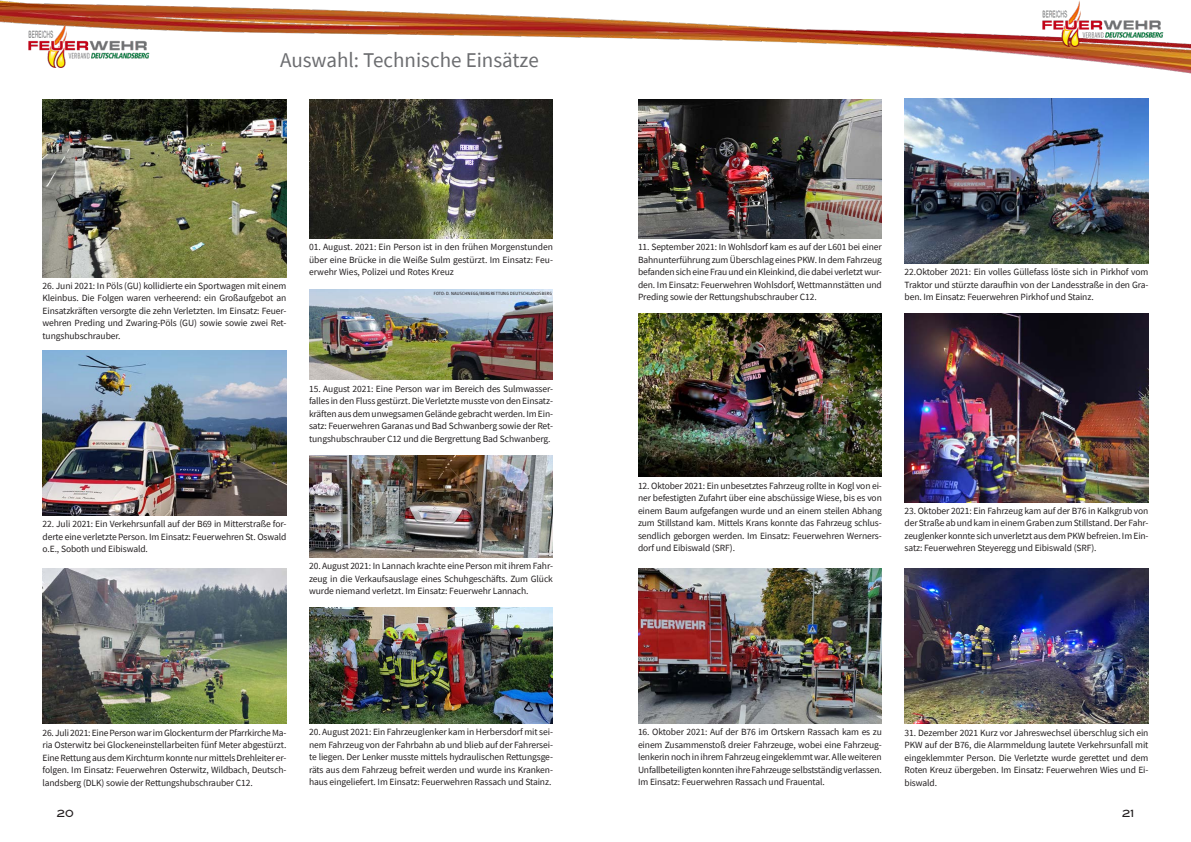
<style>
.page{position:relative;width:1191px;height:842px;background:#fff}
.page>*{position:absolute;margin:0;border:0;box-sizing:border-box;transform-origin:0 0}
._2020_Pagina{font:21px "Source Sans Pro";color:#6c6d70}
.t1{font:500 10px "Blair ITC";color:#231f20}
._2020_Text{font:9.5px/12.5px "Source Sans Pro";letter-spacing:-.01em;color:#231f20;text-align:justify}
.Fotograf_15{font:4.5px "Camingo Dos Pro S Cd";letter-spacing:.045em;color:#231f20}
</style>
<div class="page">
<img style="left:0;top:0;width:1191px;height:74px">
<img style="left:43px;top:99px;width:243px;height:178px">
<img style="left:904px;top:99px;width:244px;height:165px">
<img style="left:638px;top:99px;width:244px;height:140px">
<img style="left:43px;top:568px;width:243px;height:156px">
<img style="left:904px;top:568px;width:244px;height:156px">
<img style="left:309px;top:608px;width:244px;height:116px">
<img style="left:309px;top:455px;width:244px;height:103px">
<img style="left:43px;top:351px;width:243px;height:165px">
<img style="left:904px;top:313px;width:244px;height:189px">
<img style="left:638px;top:313px;width:244px;height:164px">
<img style="left:309px;top:99px;width:244px;height:140px">
<img style="left:309px;top:289px;width:244px;height:91px">
<img style="left:638px;top:568px;width:244px;height:155px">
<img style="left:1037px;top:0;width:127px;height:47px">
<p class="_2020_Pagina" style="left:280px;top:46px;width:260px">Auswahl: Technische Einsätze</p>
<p class="_2020_Text" style="left:43px;top:279px;width:245px">26. Juni 2021: In Pöls (GU) kollidierte ein Sportwagen mit einem Kleinbus. Die Folgen waren verheerend: ein Großaufgebot an Einsatzkräften versorgte die zehn Verletzten. Im Einsatz: Feuer&shy;wehren Preding und Zwaring-Pöls (GU) sowie sowie zwei Ret&shy;tungshubschrauber.</p>
<p class="_2020_Text" style="left:309px;top:241px;width:245px">01. August. 2021: Ein Person ist in den frühen Morgenstunden über eine Brücke in die Weiße Sulm gestürzt. Im Einsatz: Feu&shy;erwehr Wies, Polizei und Rotes Kreuz</p>
<p class="Fotograf_15" style="left:434px;top:290px;width:119px">FOTO: D. NAUSCHNEGG/BERGRETTUNG DEUTSCHLANDSBERG</p>
<p class="_2020_Text" style="left:309px;top:382px;width:245px">15. August 2021: Eine Person war im Bereich des Sulmwasser&shy;falles in den Fluss gestürzt. Die Verletzte musste von den Einsatz&shy;kräften aus dem unwegsamen Gelände gebracht werden. Im Ein&shy;satz: Feuerwehren Garanas und Bad Schwanberg sowie der Ret&shy;tungshubschrauber C12 und die Bergrettung Bad Schwanberg.</p>
<p class="_2020_Text" style="left:43px;top:518px;width:245px">22. Juli 2021: Ein Verkehrsunfall auf der B69 in Mitterstraße for&shy;derte eine verletzte Person. Im Einsatz: Feuerwehren St. Oswald o.E., Soboth und Eibiswald.</p>
<p class="_2020_Text" style="left:309px;top:560px;width:245px">20. August 2021: In Lannach krachte eine Person mit ihrem Fahr&shy;zeug in die Verkaufsauslage eines Schuhgeschäfts. Zum Glück wurde niemand verletzt. Im Einsatz: Feuerwehr Lannach.</p>
<p class="_2020_Text" style="left:638px;top:241px;width:245px">11. September 2021: In Wohlsdorf kam es auf der L601 bei einer Bahnunterführung zum Überschlag eines PKW. In dem Fahrzeug befanden sich eine Frau und ein Kleinkind, die dabei verletzt wur&shy;den. Im Einsatz: Feuerwehren Wohlsdorf, Wettmannstätten und Preding sowie der Rettungshubschrauber C12.</p>
<p class="_2020_Text" style="left:904px;top:266px;width:245px">22.Oktober 2021: Ein volles Güllefass löste sich in Pirkhof vom Traktor und stürzte daraufhin von der Landesstraße in den Gra&shy;ben. Im Einsatz: Feuerwehren Pirkhof und Stainz.</p>
<p class="_2020_Text" style="left:638px;top:479px;width:245px">12. Oktober 2021: Ein unbesetztes Fahrzeug rollte in Kogl von ei&shy;ner befestigten Zufahrt über eine abschüssige Wiese, bis es von einem Baum aufgefangen wurde und an einem steilen Abhang zum Stillstand kam. Mittels Krans konnte das Fahrzeug schlus&shy;sendlich geborgen werden. Im Einsatz: Feuerwehren Werners&shy;dorf und Eibiswald (SRF).</p>
<p class="_2020_Text" style="left:904px;top:504px;width:245px">23. Oktober 2021: Ein Fahrzeug kam auf der B76 in Kalkgrub von der Straße ab und kam in einem Graben zum Stillstand. Der Fahr&shy;zeuglenker konnte sich unverletzt aus dem PKW befreien. Im Ein&shy;satz: Feuerwehren Steyeregg und Eibiswald (SRF).</p>
<p class="_2020_Text" style="left:638px;top:726px;width:245px">16. Oktober 2021: Auf der B76 im Ortskern Rassach kam es zu einem Zusammenstoß dreier Fahrzeuge, wobei eine Fahrzeug&shy;lenkerin noch in ihrem Fahrzeug eingeklemmt war. Alle weiteren Unfallbeteiligten konnten ihre Fahrzeuge selbstständig verlassen.<br>Im Einsatz: Feuerwehren Rassach und Frauental.</p>
<p class="_2020_Text" style="left:309px;top:726px;width:245px">20. August 2021: Ein Fahrzeuglenker kam in Herbersdorf mit sei&shy;nem Fahrzeug von der Fahrbahn ab und blieb auf der Fahrersei&shy;te liegen. Der Lenker musste mittels hydraulischen Rettungsge&shy;räts aus dem Fahrzeug befreit werden und wurde ins Kranken&shy;haus eingeliefert. Im Einsatz: Feuerwehren Rassach und Stainz.</p>
<p class="_2020_Text" style="left:43px;top:726px;width:245px">26. Juli 2021: Eine Person war im Glockenturm der Pfarrkirche Ma&shy;ria Osterwitz bei Glockeneinstellarbeiten fünf Meter abgestürzt.<br>Eine Rettung aus dem Kirchturm konnte nur mittels Drehleiter er&shy;folgen. Im Einsatz: Feuerwehren Osterwitz, Wildbach, Deutsch&shy;landsberg (DLK) sowie der Rettungshubschrauber C12.</p>
<p class="_2020_Text" style="left:904px;top:726px;width:245px">31. Dezember 2021 Kurz vor Jahreswechsel überschlug sich ein PKW auf der B76, die Alarmmeldung lautete Verkehrsunfall mit eingeklemmter Person. Die Verletzte wurde gerettet und dem Roten Kreuz übergeben. Im Einsatz: Feuerwehren Wies und Ei&shy;biswald.</p>
<p class="t1" style="left:57px;top:807px;width:19px">20</p>
<p class="t1" style="left:1122px;top:807px;width:14px">21</p>
</div>
